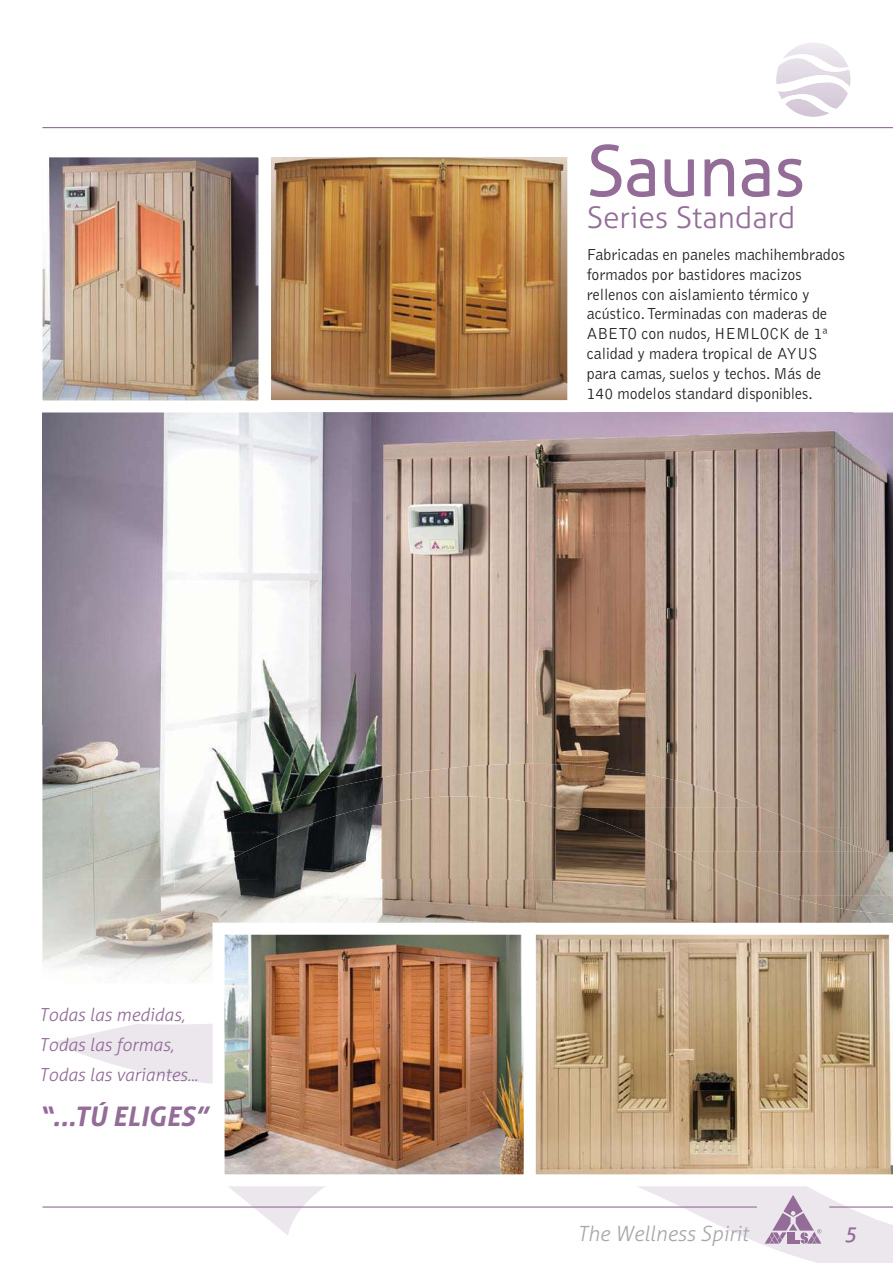
<style>
.page{position:relative;width:893px;height:1263px;background:#fff}
.page>*{position:absolute;margin:0;border:0;box-sizing:border-box;transform-origin:0 0}
.t1{font:300 69px "Aller";color:#936c98}
.t2{font:300 30px "Aller";color:#936c98}
.t3{font:italic 700 27px "Aller";color:#936c98}
.t4{font:italic 300 21px "Aller";color:#a7a9ac}
.t5{font:italic 21px "Aller";color:#936c98}
.t6{font:italic 300 18px/30px "Aller";color:#936c98}
.t7{font:300 16.5px/19.8px "Bell Gothic Std";color:#231f20;scale:.96 1}
</style>
<div class="page">
<svg style="left:53px;top:1023px;width:840px;height:240px"></svg>
<svg style="left:776px;top:43px;width:74px;height:74px"></svg>
<svg style="left:765px;top:1195px;width:56px;height:49px"></svg>
<hr style="left:42px;top:1206px;width:715px;height:2px;background:#936c98">
<hr style="left:829px;top:1206px;width:64px;height:2px;background:#936c98">
<hr style="left:42px;top:127px;width:851px;height:1px;background:#936c98">
<img style="left:42px;top:412px;width:810px;height:312px">
<img style="left:852px;top:412px;width:41px;height:439px">
<img style="left:42px;top:724px;width:648px;height:259px">
<img style="left:690px;top:724px;width:162px;height:83px">
<img style="left:690px;top:896px;width:54px;height:27px">
<img style="left:226px;top:777px;width:157px;height:75px">
<img style="left:383px;top:764px;width:378px;height:44px">
<img style="left:174px;top:819px;width:53px;height:73px">
<img style="left:555px;top:807px;width:314px;height:45px">
<img style="left:226px;top:851px;width:20px;height:10px">
<img style="left:672px;top:851px;width:221px;height:45px">
<img style="left:749px;top:895px;width:144px;height:28px">
<img style="left:44px;top:158px;width:522px;height:241px">
<div style="left:31px;top:145px;width:239px;height:267px;border:12px solid #fff"></div>
<div style="left:259px;top:145px;width:320px;height:267px;border:12px solid #fff"></div>
<svg style="left:536px;top:923px;width:357px;height:263px"></svg>
<img style="left:226px;top:936px;width:297px;height:237px">
<div style="left:213px;top:923px;width:323px;height:263px;border:12px solid #fff"></div>
<svg style="left:589px;top:144px;width:66px;height:53px"></svg>
<svg style="left:664px;top:159px;width:30px;height:38px"></svg>
<svg style="left:704px;top:158px;width:31px;height:39px"></svg>
<svg style="left:741px;top:158px;width:29px;height:39px"></svg>
<svg style="left:777px;top:158px;width:26px;height:39px"></svg>
<p class="t6" style="left:39px;top:1000px;width:160px">Todas las medidas,<br>Todas las formas,<br>Todas las variantes...</p>
<h3 class="t3" style="left:39px;top:1101px;width:170px">“...TÚ ELIGES”</h3>
<h1 class="t1" style="left:587px;top:131px;width:220px">Saunas</h1>
<h2 class="t2" style="left:587px;top:200px;width:210px">Series Standard</h2>
<p class="t7" style="left:587px;top:245px;width:270px">Fabricadas en paneles machihembrados formados por bastidores macizos rellenos con aislamiento térmico y acústico. Terminadas con maderas de ABETO con nudos, HEMLOCK de 1ª calidad y madera tropical de AYUS para camas, suelos y techos. Más de 140 modelos standard disponibles.</p>
<p class="t4" style="left:577px;top:1222px;width:172px">The Wellness Spirit</p>
<p class="t5" style="left:844px;top:1222px;width:14px">5</p>
</div>
